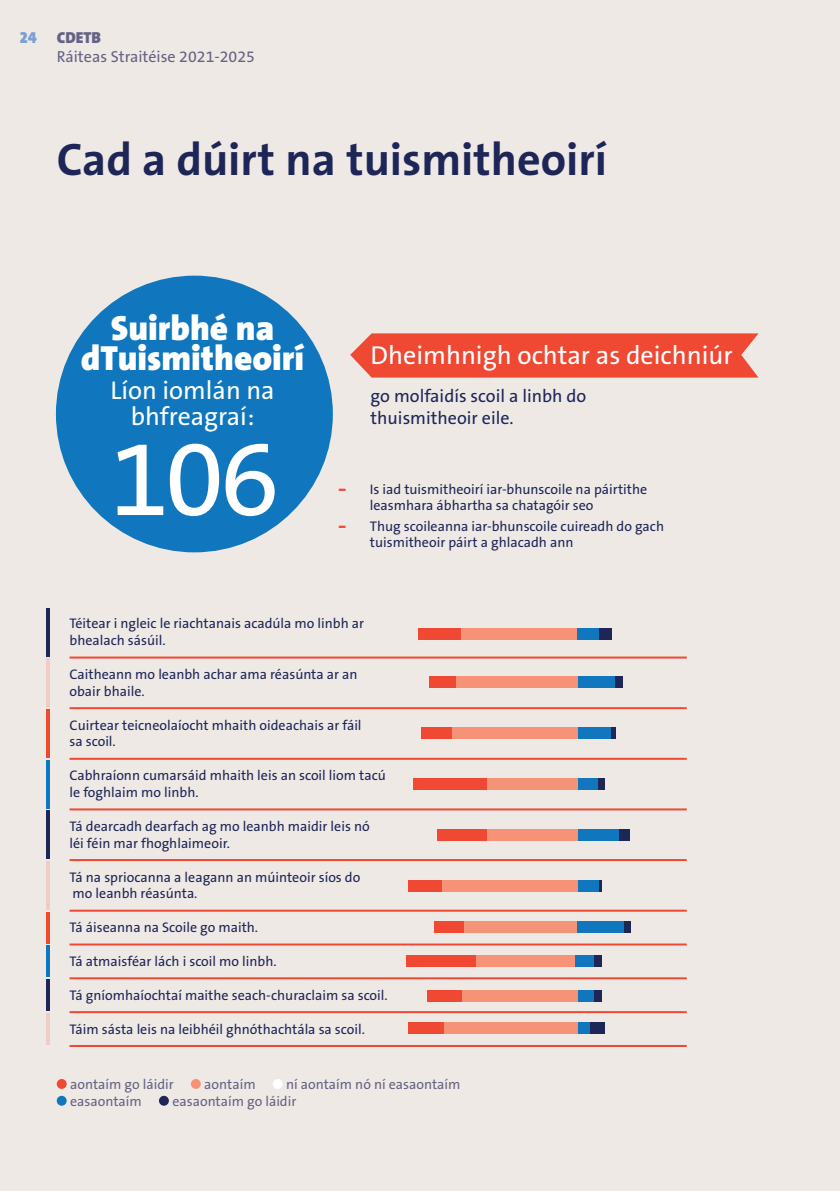
<style>
.page{position:relative;width:840px;height:1191px;background:#fff}
.page>*{position:absolute;margin:0;border:0;box-sizing:border-box;transform-origin:0 0}
.Heading_1_Adult_Ed{font:108.2px "The Sans B5 Plain";color:#fff}
.Heading1{font:700 46px "The Sans";color:#1e2557}
.Heading_2_Adult_Ed{font:900 35px/30px "The Sans";color:#fff;text-align:center}
.body_black{font:26px "The Sans B5 Plain";color:#fff}
.subheading{font:25.8px/26px "The Sans B5 Plain";color:#fff;text-align:center}
.body_black-2{font:18px/21.6px "The Sans B5 Plain";color:#1e2557}
.t1{font:16px "The Sans B5 Plain";color:#666284}
.t2{font:900 16px "The Sans";color:#666284}
.t3{font:16px "The Sans Black Caps";color:#7ba0d4}
.underline_bar-charts{font:14px/16.8px "The Sans B5 Plain";color:#1e2557}
.t4{font:14px "The Sans B5 Plain";color:#666284}
.t5{font:900 14px "The Sans B9";color:#ef4934}
</style>
<div class="page">
<div style="left:0;top:0;width:839px;height:1191px;background:#eee9e5"></div>
<div style="left:56px;top:276px;width:276px;height:276px;background:#1077be;border-radius:50%"></div>
<hr style="left:69px;top:656px;width:617px;height:2px;background:#ef4934">
<hr style="left:69px;top:707px;width:617px;height:2px;background:#ef4934">
<hr style="left:69px;top:758px;width:617px;height:2px;background:#ef4934">
<hr style="left:69px;top:808px;width:617px;height:2px;background:#ef4934">
<hr style="left:69px;top:859px;width:617px;height:2px;background:#ef4934">
<hr style="left:69px;top:909px;width:617px;height:2px;background:#ef4934">
<hr style="left:69px;top:943px;width:617px;height:2px;background:#ef4934">
<hr style="left:69px;top:977px;width:617px;height:2px;background:#ef4934">
<hr style="left:69px;top:1011px;width:617px;height:2px;background:#ef4934">
<hr style="left:69px;top:1045px;width:617px;height:2px;background:#ef4934">
<div style="left:418px;top:629px;width:43px;height:11px;background:#ef4934"></div>
<div style="left:461px;top:629px;width:116px;height:11px;background:#f69376"></div>
<div style="left:577px;top:629px;width:21px;height:11px;background:#1077be"></div>
<div style="left:598px;top:629px;width:13px;height:11px;background:#1e2557"></div>
<div style="left:412px;top:779px;width:75px;height:11px;background:#ef4934"></div>
<div style="left:421px;top:727px;width:30px;height:12px;background:#ef4934"></div>
<div style="left:487px;top:779px;width:90px;height:11px;background:#f69376"></div>
<div style="left:451px;top:727px;width:126px;height:12px;background:#f69376"></div>
<div style="left:577px;top:779px;width:21px;height:11px;background:#1077be"></div>
<div style="left:577px;top:727px;width:34px;height:12px;background:#1077be"></div>
<div style="left:598px;top:779px;width:6px;height:11px;background:#1e2557"></div>
<hr style="left:611px;top:727px;width:4px;height:12px;background:#1e2557">
<div style="left:436px;top:829px;width:51px;height:11px;background:#ef4934"></div>
<div style="left:405px;top:955px;width:71px;height:11px;background:#ef4934"></div>
<div style="left:487px;top:829px;width:90px;height:11px;background:#f69376"></div>
<div style="left:476px;top:955px;width:98px;height:11px;background:#f69376"></div>
<div style="left:577px;top:829px;width:42px;height:11px;background:#1077be"></div>
<div style="left:574px;top:955px;width:20px;height:11px;background:#1077be"></div>
<div style="left:619px;top:829px;width:10px;height:11px;background:#1e2557"></div>
<div style="left:594px;top:955px;width:7px;height:11px;background:#1e2557"></div>
<div style="left:434px;top:921px;width:30px;height:11px;background:#ef4934"></div>
<div style="left:408px;top:1022px;width:36px;height:12px;background:#ef4934"></div>
<div style="left:464px;top:921px;width:113px;height:11px;background:#f69376"></div>
<div style="left:444px;top:1022px;width:133px;height:12px;background:#f69376"></div>
<div style="left:577px;top:921px;width:47px;height:11px;background:#1077be"></div>
<div style="left:577px;top:1022px;width:13px;height:12px;background:#1077be"></div>
<div style="left:624px;top:921px;width:6px;height:11px;background:#1e2557"></div>
<div style="left:590px;top:1022px;width:14px;height:12px;background:#1e2557"></div>
<div style="left:408px;top:880px;width:33px;height:12px;background:#ef4934"></div>
<div style="left:427px;top:990px;width:35px;height:11px;background:#ef4934"></div>
<div style="left:441px;top:880px;width:136px;height:12px;background:#f69376"></div>
<div style="left:462px;top:990px;width:115px;height:11px;background:#f69376"></div>
<div style="left:577px;top:880px;width:21px;height:12px;background:#1077be"></div>
<div style="left:577px;top:990px;width:17px;height:11px;background:#1077be"></div>
<svg style="left:598px;top:880px;width:3px;height:12px"></svg>
<div style="left:594px;top:990px;width:7px;height:11px;background:#1e2557"></div>
<div style="left:429px;top:676px;width:27px;height:11px;background:#ef4934"></div>
<div style="left:456px;top:676px;width:121px;height:11px;background:#f69376"></div>
<div style="left:577px;top:676px;width:38px;height:11px;background:#1077be"></div>
<div style="left:615px;top:676px;width:7px;height:11px;background:#1e2557"></div>
<hr style="left:46px;top:608px;width:3px;height:48px;background:#1e2557">
<hr style="left:46px;top:810px;width:3px;height:49px;background:#1e2557">
<hr style="left:46px;top:979px;width:3px;height:32px;background:#1e2557">
<hr style="left:46px;top:760px;width:3px;height:48px;background:#1077be">
<hr style="left:46px;top:945px;width:3px;height:32px;background:#1077be">
<hr style="left:46px;top:709px;width:3px;height:49px;background:#ef4934">
<hr style="left:46px;top:911px;width:3px;height:32px;background:#ef4934">
<hr style="left:46px;top:658px;width:3px;height:49px;background:#f1ccc7">
<hr style="left:46px;top:861px;width:3px;height:48px;background:#f1ccc7">
<hr style="left:46px;top:1013px;width:3px;height:32px;background:#f1ccc7">
<svg style="left:350px;top:333px;width:408px;height:44px;background:#ee513d"></svg>
<div style="left:57px;top:1079px;width:10px;height:10px;background:#ef4934;border-radius:50%"></div>
<div style="left:191px;top:1079px;width:10px;height:10px;background:#f69376;border-radius:50%"></div>
<div style="left:272px;top:1079px;width:10px;height:10px;background:#fff;border-radius:50%"></div>
<div style="left:57px;top:1095px;width:10px;height:10px;background:#1077be;border-radius:50%"></div>
<div style="left:159px;top:1095px;width:10px;height:10px;background:#1e2557;border-radius:50%"></div>
<p class="t3" style="left:20px;top:24px;width:19px">24</p>
<p class="t2" style="left:57px;top:24px;width:46px">CDETB</p>
<p class="t1" style="left:57px;top:48px;width:200px">Ráiteas Straitéise 2021-2025</p>
<p class="Heading1" style="left:57px;top:121px;width:551px">Cad a dúirt na tuismitheoirí</p>
<p class="Heading_2_Adult_Ed" style="left:81px;top:313px;width:224px">Suirbhé na dTuismitheoirí</p>
<p class="subheading" style="left:110px;top:378px;width:166px">Líon iomlán na bhfreagraí:</p>
<p class="Heading_1_Adult_Ed" style="left:109px;top:422px;width:171px">106</p>
<p class="body_black" style="left:370px;top:341px;width:363px">Dheimhnigh ochtar as deichniúr</p>
<p class="body_black-2" style="left:370px;top:386px;width:217px">go molfaidís scoil a linbh do thuismitheoir eile.</p>
<p class="t5" style="left:338px;top:481px;width:9px">−</p>
<p class="underline_bar-charts" style="left:369px;top:481px;width:279px;line-height:16px">Is iad tuismitheoirí iar-bhunscoile na páirtithe leasmhara ábhartha sa chatagóir seo</p>
<p class="t5" style="left:338px;top:519px;width:9px">−</p>
<p class="underline_bar-charts" style="left:369px;top:519px;width:295px;line-height:16px">Thug scoileanna iar-bhunscoile cuireadh do gach tuismitheoir páirt a ghlacadh ann</p>
<p class="underline_bar-charts" style="left:69px;top:616px;width:296px">Téitear i ngleic le riachtanais acadúla mo linbh ar bhealach sásúil.</p>
<p class="underline_bar-charts" style="left:69px;top:666px;width:289px">Caitheann mo leanbh achar ama réasúnta ar an obair bhaile.</p>
<p class="underline_bar-charts" style="left:69px;top:717px;width:293px">Cuirtear teicneolaíocht mhaith oideachais ar fáil sa scoil.</p>
<p class="underline_bar-charts" style="left:69px;top:767px;width:318px">Cabhraíonn cumarsáid mhaith leis an scoil liom tacú le foghlaim mo linbh.</p>
<p class="underline_bar-charts" style="left:69px;top:818px;width:301px">Tá dearcadh dearfach ag mo leanbh maidir leis nó léi féin mar fhoghlaimeoir.</p>
<p class="underline_bar-charts" style="left:69px;top:869px;width:292px">Tá na spriocanna a leagann an múinteoir síos do mo leanbh réasúnta.</p>
<p class="underline_bar-charts" style="left:69px;top:919px;width:190px">Tá áiseanna na Scoile go maith.</p>
<p class="underline_bar-charts" style="left:69px;top:953px;width:208px">Tá atmaisféar lách i scoil mo linbh.</p>
<p class="underline_bar-charts" style="left:69px;top:987px;width:319px">Tá gníomhaíochtaí maithe seach-churaclaim sa scoil.</p>
<p class="underline_bar-charts" style="left:69px;top:1021px;width:297px">Táim sásta leis na leibhéil ghnóthachtála sa scoil.</p>
<p class="t4" style="left:70px;top:1077px;width:105px">aontaím go láidir</p>
<p class="t4" style="left:204px;top:1077px;width:53px">aontaím</p>
<p class="t4" style="left:286px;top:1077px;width:176px">ní aontaím nó ní easaontaím</p>
<p class="t4" style="left:70px;top:1093px;width:73px">easaontaím</p>
<p class="t4" style="left:172px;top:1093px;width:125px">easaontaím go láidir</p>
</div>
